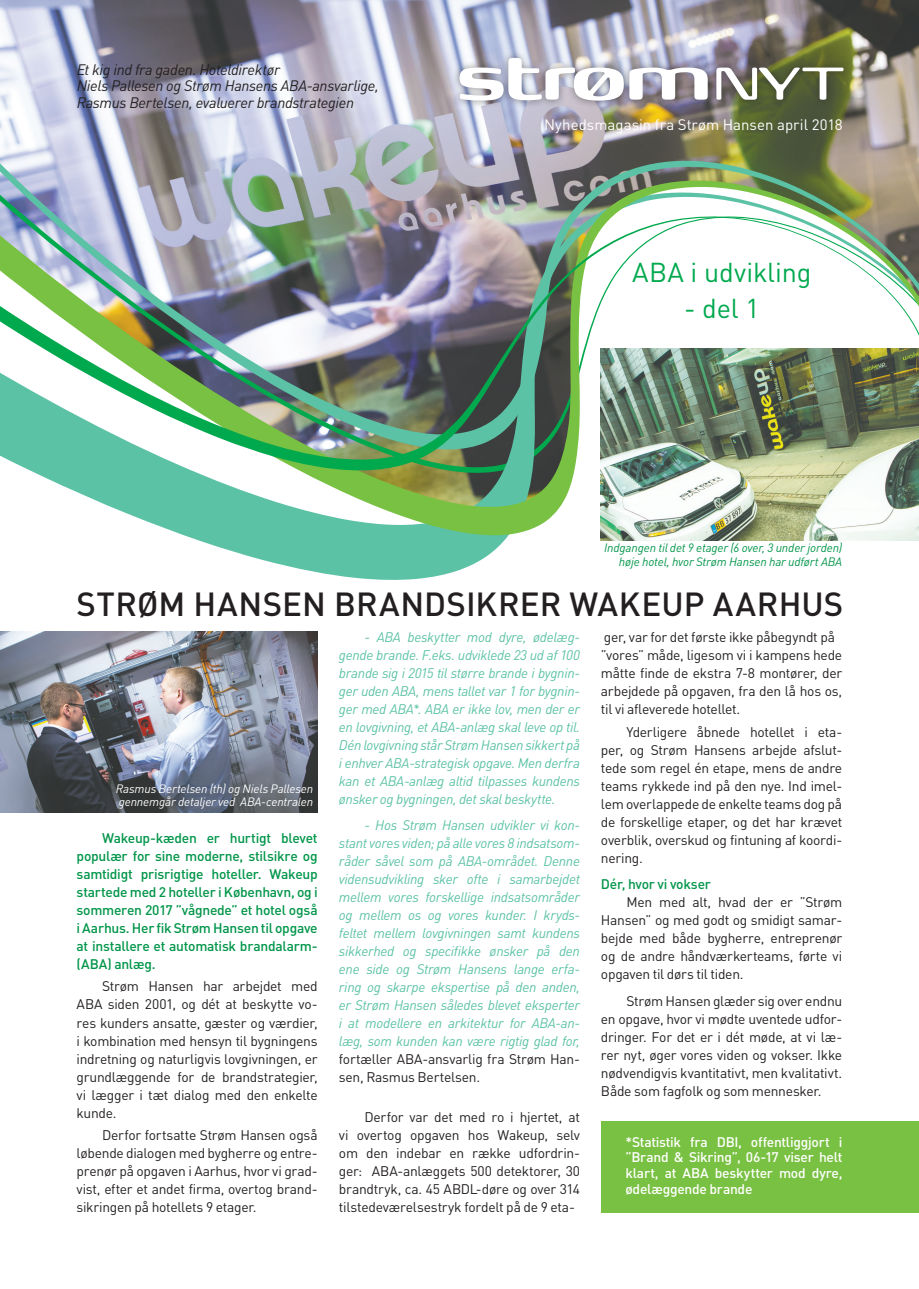
<style>
.page{position:relative;width:919px;height:1289px;background:#fff}
.page>*{position:absolute;margin:0;border:0;box-sizing:border-box;transform-origin:0 0}
.t1{font:500 33px "DIN Pro";letter-spacing:.005em;color:#231f20}
.t2{font:27px "DIN Pro";letter-spacing:-.005em;color:#00a94e}
.t3{font:italic 15px/16.5px "DIN Pro";letter-spacing:-.02em;color:#231f20}
.t4{font:15px "DIN Pro";color:#fff}
.t5{font:13.8px/18px "DIN Pro";letter-spacing:-.02em;color:#231f20;text-align:justify}
.t6{font:italic 13.8px/18px "DIN Pro";letter-spacing:-.025em;color:#5bc2a5;text-align:justify}
.t7{font:500 13.8px/18px "DIN Pro";letter-spacing:-.02em;color:#009549;text-align:justify}
.t8{font:500 13.8px/15.8px "DIN Pro";letter-spacing:-.02em;color:#fff;text-align:justify}
.t9{font:italic 12px/13.5px "DIN Pro";letter-spacing:-.01em;color:#009549;text-align:right}
.t10{font:italic 12px/13.5px "DIN Pro";letter-spacing:-.01em;color:#fff}
</style>
<div class="page">
<img style="left:0;top:0;width:918px;height:84px">
<img style="left:0;top:84px;width:918px;height:46px">
<img style="left:0;top:130px;width:918px;height:44px">
<svg style="left:186px;top:536px;width:415px;height:44px;fill:#5bc2a5"></svg>
<img style="left:0;top:174px;width:918px;height:362px">
<img style="left:0;top:215px;width:918px;height:256px">
<img style="left:0;top:631px;width:317px;height:181px">
<div style="left:601px;top:1120px;width:317px;height:92px;background:#79c142"></div>
<img style="left:601px;top:348px;width:317px;height:193px">
<div style="left:452px;top:50px;width:264px;height:59px;background:#231f20;opacity:.5"></div>
<svg style="left:629px;top:68px;width:78px;height:32px"></svg>
<svg style="left:459px;top:58px;width:164px;height:43px"></svg>
<div style="left:708px;top:60px;width:143px;height:48px;background:#231f20;opacity:.5"></div>
<svg style="left:716px;top:67px;width:127px;height:33px"></svg>
<p class="t3" style="left:77px;top:60px;width:304px">Et kig ind fra gaden. Hoteldirektør<br>Niels Pallesen og Strøm Hansens ABA-ansvarlige,<br>Rasmus Bertelsen, evaluerer brandstrategien</p>
<p class="t4" style="left:544px;top:112px;width:300px">Nyhedsmagasin fra Strøm Hansen april 2018</p>
<h2 class="t2" style="left:632px;top:251px;width:181px">ABA i udvikling</h2>
<h2 class="t2" style="left:684px;top:287px;width:77px">- del 1</h2>
<p class="t9" style="left:604px;top:540px;width:240px">Indgangen til det 9 etager (6 over, 3 under jorden) høje hotel, hvor Strøm Hansen har udført ABA</p>
<h1 class="t1" style="left:76px;top:577px;width:768px">STRØM HANSEN BRANDSIKRER WAKEUP AARHUS</h1>
<p class="t10" style="left:116px;top:780px;width:199px">Rasmus Bertelsen (th) og Niels Pallesen gennemgår detaljer ved ABA-centralen</p>
<p class="t7" style="left:77px;top:827px;width:242px;text-indent:26px">Wakeup-kæden er hurtigt blevet populær for sine moderne, stilsikre og samtidigt prisrigtige hoteller. Wakeup startede med 2 hoteller i København, og i sommeren 2017 ”vågnede” et hotel også i Aarhus. Her fik Strøm Hansen til opgave at installere et automatisk brandalarm-(ABA) anlæg.</p>
<p class="t5" style="left:77px;top:976px;width:242px;text-indent:26px">Strøm Hansen har arbejdet med ABA siden 2001, og dét at beskytte vo&shy;res kunders ansatte, gæster og værdier, i kombination med hensyn til bygningens indretning og naturligvis lovgivningen, er grundlæggende for de brandstrategier, vi lægger i tæt dialog med den enkelte kunde.</p>
<p class="t5" style="left:77px;top:1124px;width:242px;text-indent:26px">Derfor fortsatte Strøm Hansen også løbende dialogen med bygherre og entre&shy;prenør på opgaven i Aarhus, hvor vi grad&shy;vist, efter et andet firma, overtog brand&shy;sikringen på hotellets 9 etager.</p>
<p class="t6" style="left:339px;top:626px;width:242px;text-indent:26px">- ABA beskytter mod dyre, ødelæg&shy;gende brande. F.eks. udviklede 23 ud af 100 brande sig i 2015 til større brande i bygnin&shy;ger uden ABA, mens tallet var 1 for bygnin&shy;ger med ABA*. ABA er ikke lov, men der er en lovgivning, et ABA-anlæg skal leve op til.<br>Dén lovgivning står Strøm Hansen sikkert på i enhver ABA-strategisk opgave. Men derfra kan et ABA-anlæg altid tilpasses kundens ønsker og bygningen, det skal beskytte.</p>
<p class="t6" style="left:339px;top:814px;width:242px;text-indent:26px">- Hos Strøm Hansen udvikler vi kon&shy;stant vores viden; på alle vores 8 indsatsom&shy;råder såvel som på ABA-området. Denne vidensudvikling sker ofte i samarbejdet mellem vores forskellige indsatsområder og mellem os og vores kunder. I kryds&shy;feltet mellem lovgivningen samt kundens sikkerhed og specifikke ønsker på den ene side og Strøm Hansens lange erfa&shy;ring og skarpe ekspertise på den anden, er Strøm Hansen således blevet eksperter i at modellere en arkitektur for ABA-an&shy;læg, som kunden kan være rigtig glad for,</p>
<p class="t5" style="left:339px;top:1048px;width:242px">fortæller ABA-ansvarlig fra Strøm Han&shy;sen, Rasmus Bertelsen.</p>
<p class="t5" style="left:339px;top:1106px;width:242px;text-indent:26px">Derfor var det med ro i hjertet, at vi overtog opgaven hos Wakeup, selv om den indebar en række udfordrin&shy;ger: ABA-anlæggets 500 detektorer, 30 brandtryk, ca. 45 ABDL-døre og over 314 tilstedeværelsestryk fordelt på de 9 eta-</p>
<p class="t5" style="left:601px;top:627px;width:243px;text-align:left">ger, var for det første ikke påbegyndt på ”vores” måde, ligesom vi i kampens hede måtte finde de ekstra 7-8 montører, der arbejdede på opgaven, fra den lå hos os, til vi afleverede hotellet.</p>
<p class="t5" style="left:601px;top:721px;width:243px;text-indent:26px">Yderligere åbnede hotellet i eta&shy;per, og Strøm Hansens arbejde afslut&shy;tede som regel én etape, mens de andre teams rykkede ind på den nye. Ind imel&shy;lem overlappede de enkelte teams dog på de forskellige etaper, og det har krævet overblik, overskud og fintuning af koordi&shy;nering.</p>
<p class="t7" style="left:601px;top:873px;width:111px">Dér, hvor vi vokser</p>
<p class="t5" style="left:601px;top:891px;width:243px;text-indent:26px">Men med alt, hvad der er ”Strøm Hansen” og med godt og smidigt samar&shy;bejde med både bygherre, entreprenør og de andre håndværkerteams, førte vi opgaven til dørs til tiden.</p>
<p class="t5" style="left:601px;top:990px;width:243px;text-indent:26px">Strøm Hansen glæder sig over endnu en opgave, hvor vi mødte uventede udfor&shy;dringer. For det er i dét møde, at vi læ&shy;rer nyt, øger vores viden og vokser. Ikke nødvendigvis kvantitativt, men kvalitativt.<br>Både som fagfolk og som mennesker.</p>
<p class="t8" style="left:625px;top:1132px;width:218px">*Statistik fra DBI, offentliggjort i ”Brand &amp; Sikring”, 06-17 viser helt klart, at ABA beskytter mod dyre, ødelæggende brande</p>
</div>
